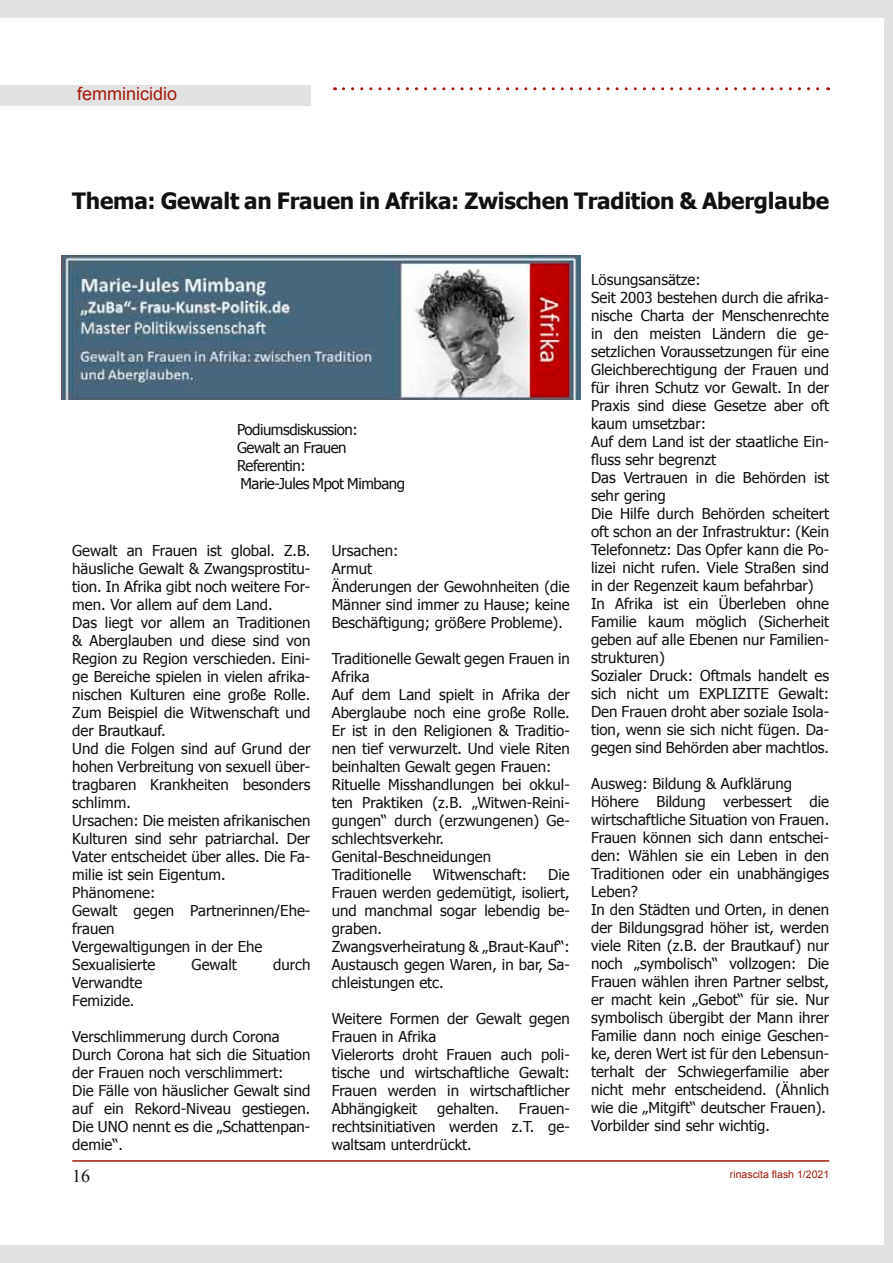
<style>
.page{position:relative;width:893px;height:1263px;background:#fff}
.page>*{position:absolute;margin:0;border:0;box-sizing:border-box;transform-origin:0 0}
.t1{font:700 22.5px "Tahoma";letter-spacing:-.01em;color:#111}
.t2{font:18px "Arial";color:#a3190a}
.t3{font:18px "Times New Roman";color:#111}
.t4{font:15px/18px "Tahoma";color:#111}
.t5{font:15px/18px "Tahoma";letter-spacing:-.03em;color:#111}
.t6{font:10.5px "Arial";color:#a3190a}
</style>
<div class="page">
<div style="left:0;top:85px;width:310px;height:21px;background:#e2e2e3"></div>
<hr style="left:72px;top:1160px;width:757px;height:2px;background:#a3190a">
<svg style="left:343px;top:87px;width:486px;height:3px"></svg>
<div style="left:0;top:0;width:893px;height:17px;background:#e2e2e3"></div>
<div style="left:0;top:1246px;width:893px;height:17px;background:#e2e2e3"></div>
<div style="left:884px;top:0;width:9px;height:1263px;background:#e2e2e3"></div>
<img style="left:62px;top:255px;width:518px;height:145px">
<p class="t2" style="left:77px;top:82px;width:102px">femminicidio</p>
<h1 class="t1" style="left:72px;top:185px;width:758px">Thema: Gewalt an Frauen in Afrika: Zwischen Tradition &amp; Aberglaube</h1>
<p class="t5" style="left:237px;top:419px;width:169px">Podiumsdiskussion:<br>Gewalt an Frauen<br>Referentin:<br>Marie-Jules Mpot Mimbang</p>
<p class="t4" style="left:72px;top:541px;width:240px">Gewalt an Frauen ist global. Z.B. häusliche Gewalt &amp; Zwangsprostitu&shy;tion. In Afrika gibt noch weitere For&shy;men. Vor allem auf dem Land.<br>Das liegt vor allem an Traditionen &amp; Aberglauben und diese sind von<br>Region zu Region verschieden. Eini&shy;ge Bereiche spielen in vielen afrika&shy;nischen Kulturen eine große Rolle.<br>Zum Beispiel die Witwenschaft und der Brautkauf.<br>Und die Folgen sind auf Grund der hohen Verbreitung von sexuell über&shy;tragbaren Krankheiten besonders schlimm.<br>Ursachen: Die meisten afrikanischen<br>Kulturen sind sehr patriarchal. Der<br>Vater entscheidet über alles. Die Fa&shy;milie ist sein Eigentum.<br>Phänomene:<br>Gewalt gegen Partnerinnen/Ehe&shy;frauen<br>Vergewaltigungen in der Ehe<br>Sexualisierte</p>
<p class="t4" style="left:192px;top:955px;width:47px">Gewalt</p>
<p class="t4" style="left:273px;top:955px;width:39px">durch</p>
<p class="t4" style="left:72px;top:973px;width:72px">Verwandte<br>Femizide.</p>
<p class="t4" style="left:72px;top:1027px;width:240px">Verschlimmerung durch Corona<br>Durch Corona hat sich die Situation der Frauen noch verschlimmert:<br>Die Fälle von häuslicher Gewalt sind auf ein Rekord-Niveau gestiegen.<br>Die UNO nennt es die „Schattenpan&shy;demie“.</p>
<p class="t3" style="left:72px;top:1164px;width:19px">16</p>
<p class="t4" style="left:332px;top:541px;width:240px">Ursachen:<br>Armut<br>Änderungen der Gewohnheiten (die<br>Männer sind immer zu Hause; keine<br>Beschäftigung; größere Probleme).</p>
<p class="t4" style="left:332px;top:649px;width:240px">Traditionelle Gewalt gegen Frauen in<br>Afrika<br>Auf dem Land spielt in Afrika der<br>Aberglaube noch eine große Rolle.<br>Er ist in den Religionen &amp; Traditio&shy;nen tief verwurzelt. Und viele Riten beinhalten Gewalt gegen Frauen:<br>Rituelle Misshandlungen bei okkul&shy;ten Praktiken (z.B. „Witwen-Reini&shy;gungen“ durch (erzwungenen) Ge&shy;schlechtsverkehr.<br>Genital-Beschneidungen<br>Traditionelle</p>
<p class="t4" style="left:433px;top:865px;width:96px">Witwenschaft:</p>
<p class="t4" style="left:332px;top:865px;width:240px;text-indent:217px">Die<br>Frauen werden gedemütigt, isoliert, und manchmal sogar lebendig be&shy;graben.<br>Zwangsverheiratung &amp; „Braut-Kauf“:<br>Austausch gegen Waren, in bar, Sa&shy;chleistungen etc.</p>
<p class="t4" style="left:332px;top:1009px;width:240px">Weitere Formen der Gewalt gegen<br>Frauen in Afrika<br>Vielerorts droht Frauen auch poli&shy;tische und wirtschaftliche Gewalt:<br>Frauen werden in wirtschaftlicher<br>Abhängigkeit</p>
<p class="t4" style="left:437px;top:1099px;width:63px">gehalten.</p>
<p class="t4" style="left:332px;top:1099px;width:240px;text-align:justify;text-indent:187px">Frauen&shy;rechtsinitiativen werden z.T. ge&shy;waltsam unterdrückt.</p>
<p class="t4" style="left:591px;top:269px;width:240px">Lösungsansätze:<br>Seit 2003 bestehen durch die afrika&shy;nische Charta der Menschenrechte in den meisten Ländern die ge&shy;setzlichen Voraussetzungen für eine<br>Gleichberechtigung der Frauen und für ihren Schutz vor Gewalt. In der<br>Praxis sind diese Gesetze aber oft kaum umsetzbar:<br>Auf dem Land ist der staatliche Ein&shy;fluss sehr begrenzt<br>Das Vertrauen in die Behörden ist sehr gering<br>Die Hilfe durch Behörden scheitert oft schon an der Infrastruktur: (Kein<br>Telefonnetz: Das Opfer kann die Po&shy;lizei nicht rufen. Viele Straßen sind in der Regenzeit kaum befahrbar)<br>In Afrika ist ein Überleben ohne<br>Familie kaum möglich (Sicherheit geben auf alle Ebenen nur Familien&shy;strukturen)<br>Sozialer Druck: Oftmals handelt es sich nicht um EXPLIZITE Gewalt:<br>Den Frauen droht aber soziale Isola&shy;tion, wenn sie sich nicht fügen. Da&shy;gegen sind Behörden aber machtlos.</p>
<p class="t4" style="left:591px;top:773px;width:240px">Ausweg: Bildung &amp; Aufklärung<br>Höhere Bildung verbessert die wirtschaftliche Situation von Frauen.<br>Frauen können sich dann entschei&shy;den: Wählen sie ein Leben in den<br>Traditionen oder ein unabhängiges<br>Leben?<br>In den Städten und Orten, in denen der Bildungsgrad höher ist, werden viele Riten (z.B. der Brautkauf) nur noch „symbolisch“ vollzogen: Die<br>Frauen wählen ihren Partner selbst, er macht kein „Gebot“ für sie. Nur symbolisch übergibt der Mann ihrer<br>Familie dann noch einige Geschen&shy;ke, deren Wert ist für den Lebensun&shy;terhalt der Schwiegerfamilie aber nicht mehr entscheidend. (Ähnlich wie die „Mitgift“ deutscher Frauen).<br>Vorbilder sind sehr wichtig.</p>
<p class="t6" style="left:730px;top:1167px;width:101px">rinascita flash 1/2021</p>
</div>
